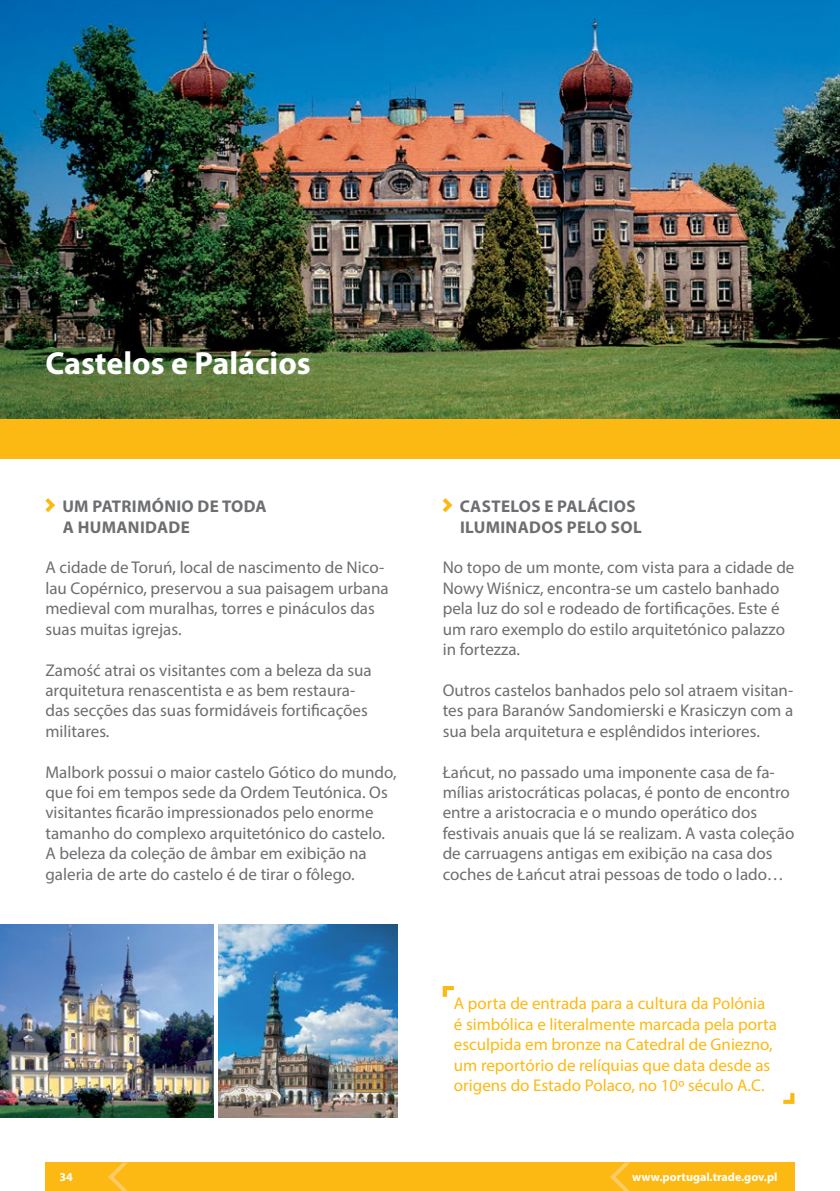
<style>
.page{position:relative;width:840px;height:1191px;background:#fff}
.page>*{position:absolute;margin:0;border:0;box-sizing:border-box;transform-origin:0 0}
.t1{font:700 32px "Myriad Pro";color:#fff}
.t2{font:17px/20.4px "Myriad Pro";color:#6d6e71}
.t3{font:17px/20.4px "Myriad Pro";color:#fdb913}
.t4{font:700 17px/20.4px "Myriad Pro";letter-spacing:.02em;color:#6d6e71}
.t5{font:700 12px "Myriad Pro";color:#fff}
</style>
<div class="page">
<hr style="left:839px;top:419px;width:1px;height:39px;background:#fdb913">
<img style="left:0;top:0;width:839px;height:419px">
<svg style="left:45px;top:498px;width:10px;height:14px"></svg>
<div style="left:0;top:419px;width:839px;height:39px;background:#fdb913"></div>
<svg style="left:442px;top:498px;width:10px;height:14px"></svg>
<svg style="left:783px;top:1093px;width:11px;height:10px"></svg>
<svg style="left:442px;top:986px;width:11px;height:10px"></svg>
<img style="left:218px;top:925px;width:179px;height:192px">
<img style="left:0;top:925px;width:213px;height:192px">
<div style="left:45px;top:1162px;width:749px;height:29px;background:#fdb913"></div>
<svg style="left:610px;top:1162px;width:19px;height:29px"></svg>
<svg style="left:108px;top:1162px;width:20px;height:29px"></svg>
<h1 class="t1" style="left:45px;top:342px;width:267px">Castelos e Palácios</h1>
<p class="t4" style="left:62px;top:496px;width:206px">UM PATRIMÓNIO DE TODA<br>A HUMANIDADE</p>
<p class="t2" style="left:45px;top:557px;width:344px">A cidade de Toruń, local de nascimento de Nico&shy;lau Copérnico, preservou a sua paisagem urbana medieval com muralhas, torres e pináculos das suas muitas igrejas.</p>
<p class="t2" style="left:45px;top:659px;width:328px">Zamość atrai os visitantes com a beleza da sua arquitetura renascentista e as bem restaura&shy;das secções das suas formidáveis fortificações militares.</p>
<p class="t2" style="left:45px;top:761px;width:352px">Malbork possui o maior castelo Gótico do mundo, que foi em tempos sede da Ordem Teutónica. Os visitantes ficarão impressionados pelo enorme tamanho do complexo arquitetónico do castelo.<br>A beleza da coleção de âmbar em exibição na galeria de arte do castelo é de tirar o fôlego.</p>
<p class="t4" style="left:459px;top:496px;width:183px">CASTELOS E PALÁCIOS<br>ILUMINADOS PELO SOL</p>
<p class="t2" style="left:442px;top:557px;width:353px">No topo de um monte, com vista para a cidade de Nowy Wiśnicz, encontra-se um castelo banhado pela luz do sol e rodeado de fortificações. Este é um raro exemplo do estilo arquitetónico palazzo in fortezza.</p>
<p class="t2" style="left:442px;top:679px;width:352px;text-align:justify">Outros castelos banhados pelo sol atraem visitan&shy;tes para Baranów Sandomierski e Krasiczyn com a sua bela arquitetura e esplêndidos interiores.</p>
<p class="t2" style="left:442px;top:761px;width:353px">Łańcut, no passado uma imponente casa de fa&shy;mílias aristocráticas polacas, é ponto de encontro entre a aristocracia e o mundo operático dos festivais anuais que lá se realizam. A vasta coleção de carruagens antigas em exibição na casa dos coches de Łańcut atrai pessoas de todo o lado…</p>
<p class="t3" style="left:453px;top:993px;width:324px">A porta de entrada para a cultura da Polónia é simbólica e literalmente marcada pela porta esculpida em bronze na Catedral de Gniezno, um reportório de relíquias que data desde as origens do Estado Polaco, no 10º século A.C.</p>
<p class="t5" style="left:60px;top:1169px;width:15px">34</p>
<p class="t5" style="left:632px;top:1168px;width:147px">www.portugal.trade.gov.pl</p>
</div>
